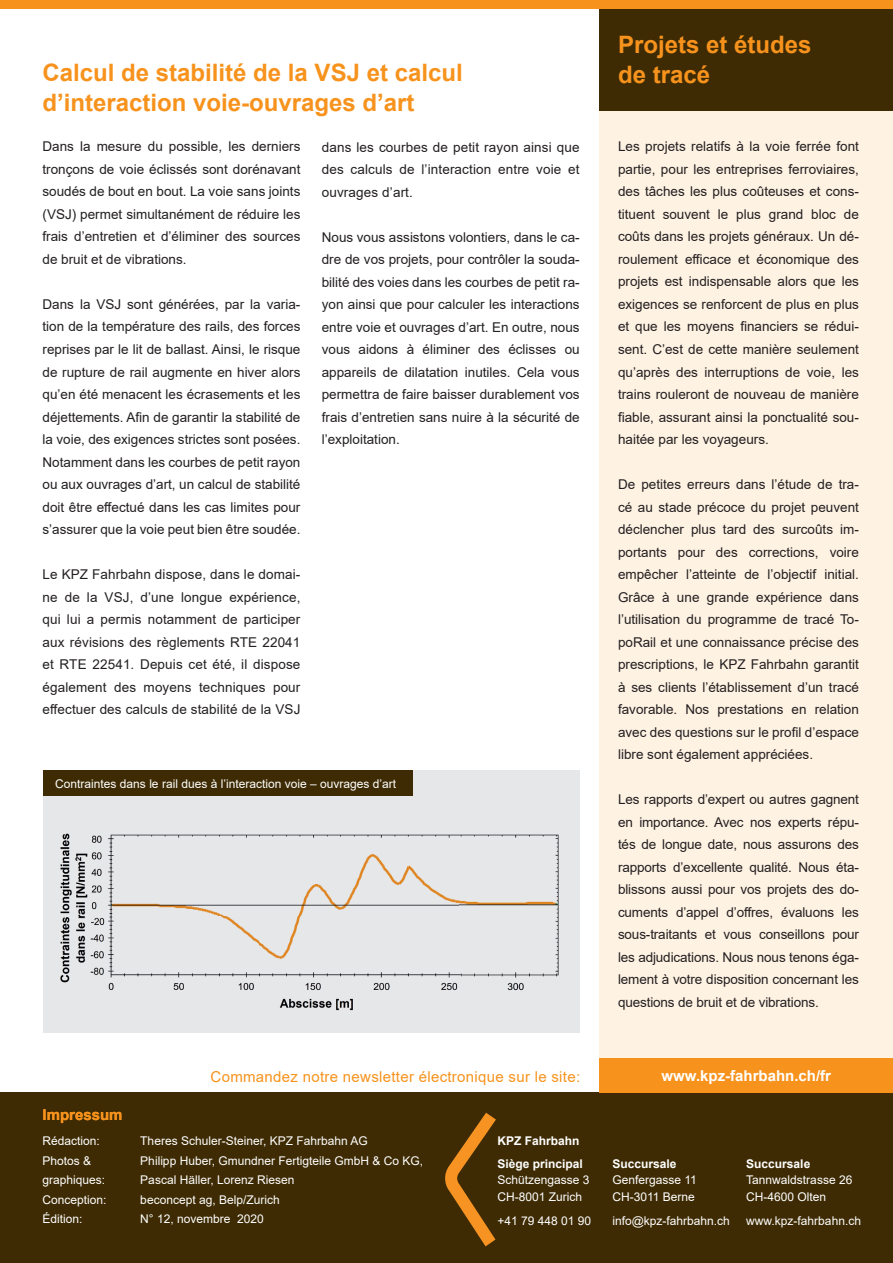
<style>
.page{position:relative;width:893px;height:1263px;background:#fff}
.page>*{position:absolute;margin:0;border:0;box-sizing:border-box;transform-origin:0 0}
.t1{font:700 24px/30px "Arial";color:#f7931d}
.t2{font:15px "Arial";letter-spacing:.02em;color:#f7931d}
.t3{font:700 15px "Arial";color:#fff}
.t4{font:700 15px "Arial";color:#f7931d}
.t5{font:13.5px/22.5px "Arial";color:#231f20;text-align:justify}
.t6{font:12px/16.5px "Arial";color:#fff}
.t7{font:700 12px "Arial";color:#fff}
</style>
<div class="page">
<div style="left:0;top:1093px;width:893px;height:170px;background:#3e2b03"></div>
<div style="left:600px;top:94px;width:293px;height:998px;background:#fef2e3"></div>
<div style="left:600px;top:9px;width:293px;height:102px;background:#3e2b03"></div>
<div style="left:600px;top:1059px;width:293px;height:34px;background:#f7931d"></div>
<div style="left:43px;top:770px;width:537px;height:263px;background:#e6e7e9"></div>
<div style="left:43px;top:770px;width:369px;height:26px;background:#3e2b03"></div>
<svg style="left:445px;top:1113px;width:51px;height:133px"></svg>
<img style="left:60px;top:833px;width:499px;height:177px">
<div style="left:0;top:0;width:893px;height:9px;background:#f7931d"></div>
<h1 class="t1" style="left:43px;top:57px;width:422px">Calcul de stabilité de la VSJ et calcul d’interaction voie-ouvrages d’art</h1>
<p class="t5" style="left:43px;top:135px;width:259px">Dans la mesure du possible, les derniers tronçons de voie éclissés sont dorénavant soudés de bout en bout. La voie sans joints (VSJ) permet simultanément de réduire les frais d’entretien et d’éliminer des sources de bruit et de vibrations.</p>
<p class="t5" style="left:43px;top:293px;width:259px">Dans la VSJ sont générées, par la varia&shy;tion de la température des rails, des forces reprises par le lit de ballast. Ainsi, le risque de rupture de rail augmente en hiver alors qu’en été menacent les écrasements et les déjettements. Afin de garantir la stabilité de la voie, des exigences strictes sont posées.<br>Notamment dans les courbes de petit rayon ou aux ouvrages d’art, un calcul de stabilité doit être effectué dans les cas limites pour s’assurer que la voie peut bien être soudée.</p>
<p class="t5" style="left:43px;top:563px;width:259px">Le KPZ Fahrbahn dispose, dans le domai&shy;ne de la VSJ, d’une longue expérience, qui lui a permis notamment de participer aux révisions des règlements RTE 22041 et RTE 22541. Depuis cet été, il dispose également des moyens techniques pour effectuer des calculs de stabilité de la VSJ</p>
<p class="t5" style="left:322px;top:135px;width:259px">dans les courbes de petit rayon ainsi que des calculs de l’interaction entre voie et ouvrages d’art.</p>
<p class="t5" style="left:322px;top:225px;width:259px">Nous vous assistons volontiers, dans le ca&shy;dre de vos projets, pour contrôler la souda&shy;bilité des voies dans les courbes de petit ra&shy;yon ainsi que pour calculer les interactions entre voie et ouvrages d’art. En outre, nous vous aidons à éliminer des éclisses ou appareils de dilatation inutiles. Cela vous permettra de faire baisser durablement vos frais d’entretien sans nuire à la sécurité de l’exploitation.</p>
<p class="t6" style="left:55px;top:775px;width:342px">Contraintes dans le rail dues à l’interaction voie – ouvrages d’art</p>
<h1 class="t1" style="left:618px;top:30px;width:195px">Projets et études de tracé</h1>
<p class="t5" style="left:618px;top:135px;width:242px">Les projets relatifs à la voie ferrée font partie, pour les entreprises ferroviaires, des tâches les plus coûteuses et cons&shy;tituent souvent le plus grand bloc de coûts dans les projets généraux. Un dé&shy;roulement efficace et économique des projets est indispensable alors que les exigences se renforcent de plus en plus et que les moyens financiers se rédui&shy;sent. C’est de cette manière seulement qu’après des interruptions de voie, les trains rouleront de nouveau de manière fiable, assurant ainsi la ponctualité sou&shy;haitée par les voyageurs.</p>
<p class="t5" style="left:618px;top:473px;width:242px">De petites erreurs dans l’étude de tra&shy;cé au stade précoce du projet peuvent déclencher plus tard des surcoûts im&shy;portants pour des corrections, voire empêcher l’atteinte de l’objectif initial.<br>Grâce à une grande expérience dans l’utilisation du programme de tracé To&shy;poRail et une connaissance précise des prescriptions, le KPZ Fahrbahn garantit à ses clients l’établissement d’un tracé favorable. Nos prestations en relation avec des questions sur le profil d’espace libre sont également appréciées.</p>
<p class="t5" style="left:618px;top:788px;width:242px">Les rapports d’expert ou autres gagnent en importance. Avec nos experts répu&shy;tés de longue date, nous assurons des rapports d’excellente qualité. Nous éta&shy;blissons aussi pour vos projets des do&shy;cuments d’appel d’offres, évaluons les sous-traitants et vous conseillons pour les adjudications. Nous nous tenons éga&shy;lement à votre disposition concernant les questions de bruit et de vibrations.</p>
<p class="t4" style="left:43px;top:1104px;width:82px">Impressum</p>
<p class="t2" style="left:211px;top:1066px;width:371px">Commandez notre newsletter électronique sur le site:</p>
<p class="t3" style="left:661px;top:1065px;width:171px">www.kpz-fahrbahn.ch/fr</p>
<p class="t6" style="left:43px;top:1133px;width:59px">Rédaction:</p>
<p class="t6" style="left:140px;top:1133px;width:229px">Theres Schuler-Steiner, KPZ Fahrbahn AG</p>
<p class="t6" style="left:43px;top:1152px;width:50px">Photos &amp;</p>
<p class="t6" style="left:140px;top:1152px;width:284px">Philipp Huber, Gmundner Fertigteile GmbH &amp; Co KG,</p>
<p class="t6" style="left:43px;top:1172px;width:64px">graphiques:</p>
<p class="t6" style="left:140px;top:1172px;width:156px">Pascal Häller, Lorenz Riesen</p>
<p class="t6" style="left:43px;top:1191px;width:66px">Conception:</p>
<p class="t6" style="left:140px;top:1191px;width:141px">beconcept ag, Belp/Zurich</p>
<p class="t6" style="left:43px;top:1211px;width:42px">Édition:</p>
<p class="t6" style="left:140px;top:1211px;width:125px">N° 12, novembre 2020</p>
<p class="t7" style="left:497px;top:1132px;width:84px">KPZ Fahrbahn</p>
<p class="t7" style="left:497px;top:1155px;width:87px">Siège principal</p>
<p class="t6" style="left:497px;top:1171px;width:94px">Schützengasse 3<br>CH-8001 Zurich</p>
<p class="t7" style="left:612px;top:1155px;width:66px">Succursale</p>
<p class="t6" style="left:612px;top:1171px;width:86px">Genfergasse 11<br>CH-3011 Berne</p>
<p class="t7" style="left:746px;top:1155px;width:66px">Succursale</p>
<p class="t6" style="left:746px;top:1171px;width:108px">Tannwaldstrasse 26<br>CH-4600 Olten</p>
<p class="t6" style="left:497px;top:1212px;width:95px">+41 79 448 01 90</p>
<p class="t6" style="left:612px;top:1212px;width:119px">info@kpz-fahrbahn.ch</p>
<p class="t6" style="left:746px;top:1212px;width:116px">www.kpz-fahrbahn.ch</p>
</div>
